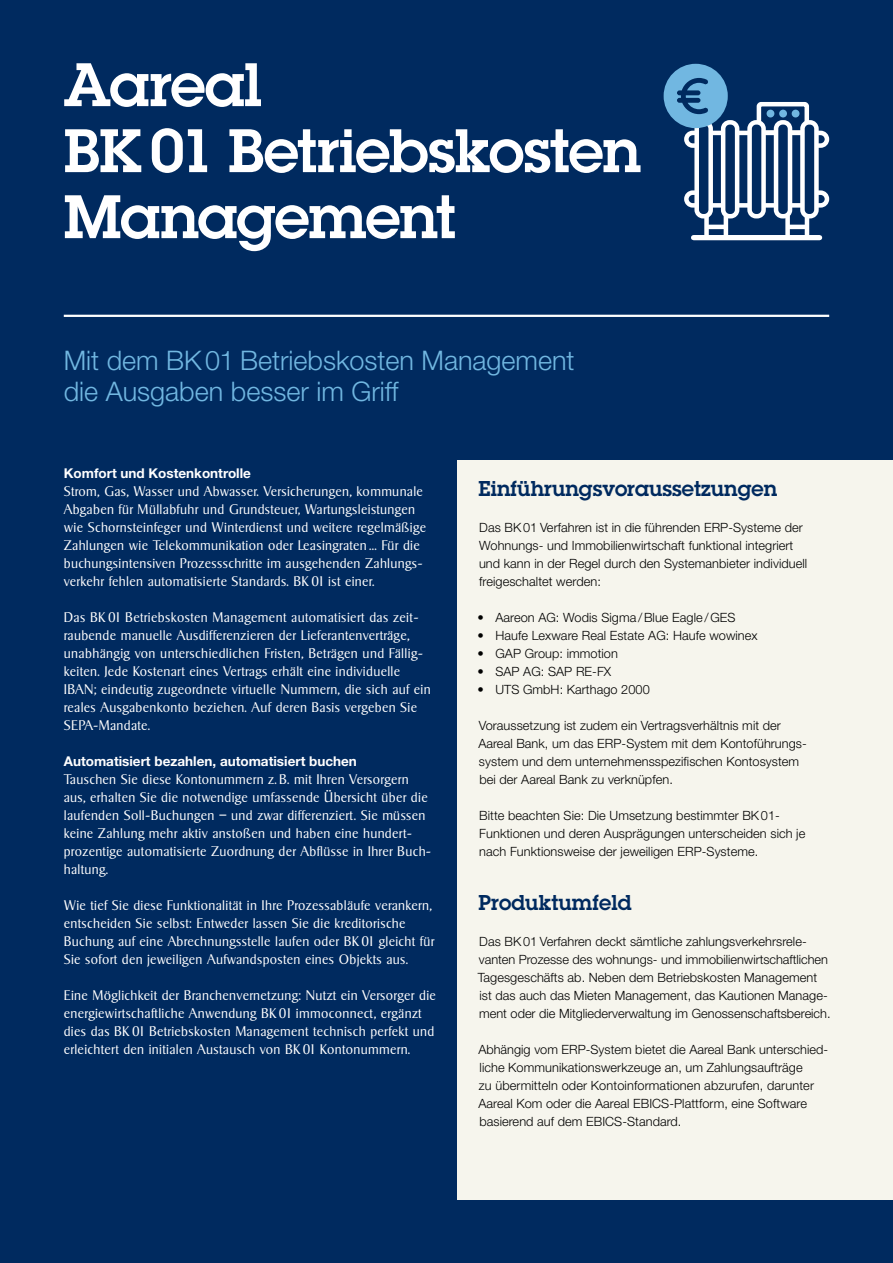
<style>
.page{position:relative;width:893px;height:1263px;background:#002a5f}
.page>*{position:absolute;margin:0;border:0;box-sizing:border-box;transform-origin:0 0}
.t1{font:600 60px/66px "Lubalin Graph LT";letter-spacing:-.02em;color:#fff}
.t2{font:300 27px/31.5px "Helvetica Neue LT Std";color:#71b7e1}
.t3{font:600 21px "Lubalin Graph LT";color:#002a5f}
.t4{font:300 13.5px/18px "Sigvar Serial";letter-spacing:.025em;color:#fff}
.t5{font:700 13.5px "Helvetica Neue LT Std";color:#fff}
.t6{font:300 12.75px/18px "Helvetica Neue LT Std";letter-spacing:.005em;color:#000}
</style>
<div class="page">
<div style="left:457px;top:460px;width:436px;height:739px;background:#f6f5ed"></div>
<hr style="left:64px;top:315px;width:765px;height:2px;background:#fff">
<svg style="left:684px;top:128px;width:145px;height:82px"></svg>
<div style="left:767px;top:110px;width:7px;height:7px;background:#71b7e1;border-radius:50%"></div>
<div style="left:779px;top:110px;width:8px;height:7px;background:#71b7e1;border-radius:50%"></div>
<div style="left:792px;top:110px;width:7px;height:7px;background:#71b7e1;border-radius:50%"></div>
<div style="left:757px;top:102px;width:52px;height:33px;border:4px solid #fff;border-radius:2px"></div>
<div style="left:723px;top:122px;width:14px;height:94px;background:#002a5f;border-radius:6px"></div>
<div style="left:721px;top:120px;width:18px;height:98px;border:4px solid #fff;border-radius:6px"></div>
<div style="left:697px;top:122px;width:14px;height:94px;background:#002a5f;border-radius:6px"></div>
<div style="left:694px;top:120px;width:19px;height:98px;border:4px solid #fff;border-radius:6px"></div>
<div style="left:750px;top:122px;width:14px;height:94px;background:#002a5f;border-radius:6px"></div>
<div style="left:747px;top:120px;width:19px;height:98px;border:4px solid #fff;border-radius:6px"></div>
<div style="left:776px;top:122px;width:14px;height:94px;background:#002a5f;border-radius:6px"></div>
<div style="left:774px;top:120px;width:18px;height:98px;border:4px solid #fff;border-radius:6px"></div>
<div style="left:802px;top:122px;width:14px;height:94px;background:#002a5f;border-radius:6px"></div>
<div style="left:800px;top:120px;width:19px;height:98px;border:4px solid #fff;border-radius:6px"></div>
<div style="left:704px;top:216px;width:5px;height:20px;background:#fff"></div>
<hr style="left:724px;top:216px;width:4px;height:20px;background:#fff">
<hr style="left:707px;top:225px;width:17px;height:4px;background:#fff">
<div style="left:785px;top:216px;width:5px;height:20px;background:#fff"></div>
<hr style="left:805px;top:216px;width:4px;height:20px;background:#fff">
<hr style="left:789px;top:225px;width:16px;height:4px;background:#fff">
<div style="left:693px;top:235px;width:127px;height:5px;background:#fff"></div>
<div style="left:666px;top:66px;width:59px;height:60px;background:#71b7e1;border-radius:50%"></div>
<div style="left:664px;top:64px;width:64px;height:64px;border:4px solid #71b7e1;border-radius:50%"></div>
<svg style="left:677px;top:78px;width:31px;height:36px"></svg>
<h1 class="t1" style="left:64px;top:51px;width:579px">Aareal<br>BK01 Betriebskosten<br>Management</h1>
<h2 class="t2" style="left:64px;top:344px;width:512px">Mit dem BK01 Betriebskosten Management die Ausgaben besser im Griff</h2>
<p class="t5" style="left:64px;top:465px;width:189px">Komfort und Kostenkontrolle</p>
<p class="t4" style="left:64px;top:482px;width:364px">Strom, Gas, Wasser und Abwasser. Versicherungen, kommunale Abgaben für Müllabfuhr und Grundsteuer, Wartungsleistungen wie Schornsteinfeger und Winterdienst und weitere regelmäßige Zahlungen wie Telekommunikation oder Leasingraten ... Für die buchungsintensiven Prozessschritte im ausgehenden Zahlungs&shy;verkehr fehlen automatisierte Standards. BK 01 ist einer.</p>
<p class="t4" style="left:64px;top:608px;width:368px">Das BK 01 Betriebskosten Management automatisiert das zeit&shy;raubende manuelle Ausdifferenzieren der Lieferantenverträge, unabhängig von unterschiedlichen Fristen, Beträgen und Fällig&shy;keiten. Jede Kostenart eines Vertrags erhält eine individuelle IBAN; eindeutig zugeordnete virtuelle Nummern, die sich auf ein reales Ausgabenkonto beziehen. Auf deren Basis vergeben Sie SEPA--Mandate.</p>
<p class="t5" style="left:64px;top:753px;width:295px">Automatisiert bezahlen, automatisiert buchen</p>
<p class="t4" style="left:64px;top:770px;width:369px">Tauschen Sie diese Kontonummern z. B. mit Ihren Versorgern aus, erhalten Sie die notwendige umfassende Übersicht über die laufenden Soll-Buchungen – und zwar differenziert. Sie müssen keine Zahlung mehr aktiv anstoßen und haben eine hundert&shy;prozentige automatisierte Zuordnung der Abflüsse in Ihrer Buch&shy;haltung.</p>
<p class="t4" style="left:64px;top:896px;width:372px">Wie tief Sie diese Funktionalität in Ihre Prozessabläufe verankern, entscheiden Sie selbst: Entweder lassen Sie die kreditorische Buchung auf eine Abrechnungsstelle laufen oder BK 01 gleicht für Sie sofort den jeweiligen Aufwandsposten eines Objekts aus.</p>
<p class="t4" style="left:64px;top:986px;width:374px">Eine Möglichkeit der Branchenvernetzung: Nutzt ein Versorger die energiewirtschaftliche Anwendung BK 01 immoconnect, ergänzt dies das BK 01 Betriebskosten Management technisch perfekt und erleichtert den initialen Austausch von BK 01 Kontonummern.</p>
<h3 class="t3" style="left:479px;top:474px;width:300px">Einführungsvoraussetzungen</h3>
<p class="t6" style="left:479px;top:518px;width:330px">Das BK01 Verfahren ist in die führenden ERP-Systeme der Wohnungs- und Immobilienwirtschaft funktional integriert und kann in der Regel durch den Systemanbieter individuell freigeschaltet werden:</p>
<p class="t6" style="left:477px;top:608px;width:260px">• Aareon AG: Wodis Sigma /Blue Eagle /GES</p>
<p class="t6" style="left:477px;top:626px;width:282px">• Haufe Lexware Real Estate AG: Haufe wowinex</p>
<p class="t6" style="left:477px;top:644px;width:142px">• GAP Group: immotion</p>
<p class="t6" style="left:477px;top:662px;width:135px">• SAP AG: SAP RE-FX</p>
<p class="t6" style="left:477px;top:680px;width:174px">• UTS GmbH: Karthago 2000</p>
<p class="t6" style="left:478px;top:716px;width:328px">Voraussetzung ist zudem ein Vertragsverhältnis mit der Aareal Bank, um das ERP-System mit dem Kontoführungs&shy;system und dem unternehmensspezifischen Kontosystem bei der Aareal Bank zu verknüpfen.</p>
<p class="t6" style="left:479px;top:806px;width:328px">Bitte beachten Sie: Die Umsetzung bestimmter BK01-<br>Funktionen und deren Ausprägungen unterscheiden sich je nach Funktionsweise der jeweiligen ERP-Systeme.</p>
<h3 class="t3" style="left:479px;top:888px;width:155px">Produktumfeld</h3>
<p class="t6" style="left:478px;top:932px;width:354px">Das BK01 Verfahren deckt sämtliche zahlungsverkehrsrele&shy;vanten Prozesse des wohnungs- und immobilienwirtschaftlichen Tagesgeschäfts ab. Neben dem Betriebskosten Management ist das auch das Mieten Management, das Kautionen Manage&shy;ment oder die Mitgliederverwaltung im Genossenschaftsbereich.</p>
<p class="t6" style="left:478px;top:1040px;width:349px">Abhängig vom ERP-System bietet die Aareal Bank unterschied-- liche Kommunikationswerkzeuge an, um Zahlungsaufträge<br>zu übermitteln oder Kontoinformationen abzurufen, darunter Aareal Kom oder die Aareal EBICS-Plattform, eine Software basierend auf dem EBICS-Standard.</p>
</div>
